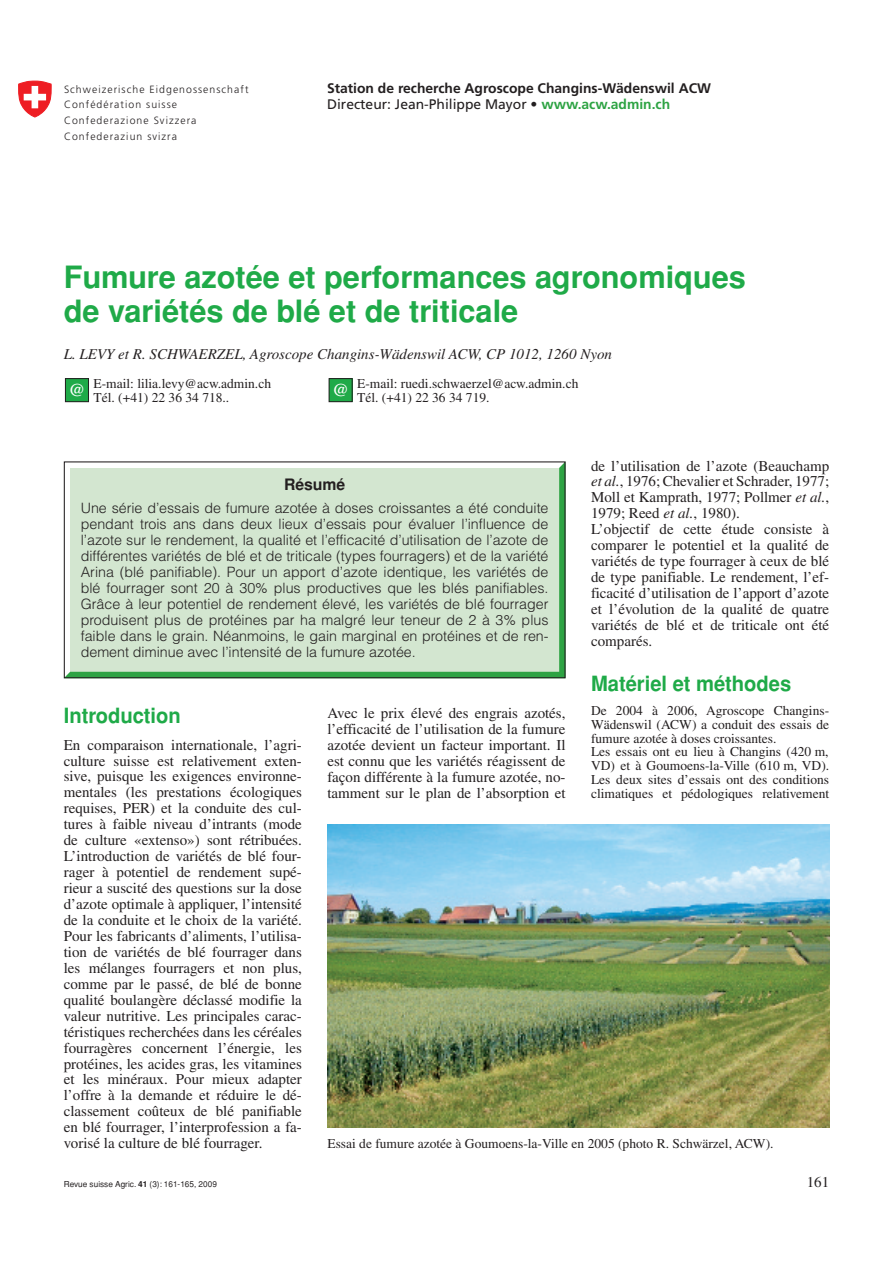
<style>
.page{position:relative;width:893px;height:1263px;background:#fff}
.page>*{position:absolute;margin:0;border:0;box-sizing:border-box;transform-origin:0 0}
.t1{font:700 30.75px/34px "Helvetica";color:#1faa48}
.t2{font:700 21px "Helvetica";color:#1faa48;scale:.96 1}
.t3{font:700 15.75px "Helvetica";color:#231f20}
.t4{font:15px/15.9px "Times";color:#231f20;text-align:justify}
.t5{font:italic 15px "Times";color:#231f20}
.t6{font:300 14.25px/15.9px "Helvetica";color:#231f20;text-align:justify}
.t7{font:700 13.8px/15.8px "Frutiger";color:#231f20}
.t8{font:13.5px/13.8px "Times";color:#231f20}
.t9{font:300 10.5px/15.9px "Frutiger";letter-spacing:.1em;color:#231f20}
.t10{font:8.25px "Helvetica";color:#231f20}
.s1{font-weight:400}
.s2{color:#2da343}
.s3{font-style:italic}
.s4{font-weight:700}
</style>
<div class="page">
<div style="left:66px;top:463px;width:498px;height:213px;background:#d3e6d0"></div>
<svg style="left:18px;top:80px;width:34px;height:38px"></svg>
<div style="left:329px;top:379px;width:23px;height:23px;background:#1faa48"></div>
<div style="left:329px;top:378px;width:23px;height:24px;border:1px solid #231f20"></div>
<div style="left:65px;top:379px;width:24px;height:23px;background:#1faa48"></div>
<div style="left:65px;top:378px;width:24px;height:24px;border:1px solid #231f20"></div>
<div style="left:64px;top:461px;width:502px;height:217px;border:1px solid #231f20"></div>
<img style="left:327px;top:825px;width:502px;height:303px">
<p class="t9" style="left:64px;top:82px;width:186px">Schweizerische Eidgenossenschaft<br>Confédération suisse<br>Confederazione Svizzera<br>Confederaziun svizra</p>
<p class="t7" style="left:327px;top:81px;width:385px">Station de recherche Agroscope Changins-Wädenswil ACW<br><span class="s1">Directeur: Jean-Philippe Mayor</span> • <span class="s2">www.acw.admin.ch</span></p>
<h1 class="t1" style="left:64px;top:260px;width:684px">Fumure azotée et performances agronomiques de variétés de blé et de triticale</h1>
<p class="t5" style="left:64px;top:349px;width:550px">L. LEVY et R. SCHWAERZEL, Agroscope Changins-Wädenswil ACW, CP 1012, 1260 Nyon</p>
<p class="t8" style="left:94px;top:378px;width:179px">E-mail: lilia.levy@acw.admin.ch</p>
<p class="t8" style="left:357px;top:378px;width:223px">E-mail: ruedi.schwaerzel@acw.admin.ch</p>
<p class="t8" style="left:69px;top:392px;width:161px"><sup>@</sup> Tél. (+41) 22 36 34 718..</p>
<p class="t8" style="left:333px;top:392px;width:158px"><sup>@</sup> Tél. (+41) 22 36 34 719.</p>
<p class="t4" style="left:591px;top:459px;width:240px;text-align:left">de l’utilisation de l’azote (Beauchamp <span class="s3">et al.</span>, 1976; Chevalier et Schrader, 1977; Moll et Kamprath, 1977; Pollmer <span class="s3">et al.</span>, 1979; Reed <span class="s3">et al.</span>, 1980).<br>L’objectif de cette étude consiste à comparer le potentiel et la qualité de variétés de type fourrager à ceux de blé de type panifiable. Le rendement, l’ef&shy;ficacité d’utilisation de l’apport d’azote et l’évolution de la qualité de quatre variétés de blé et de triticale ont été comparés.</p>
<h2 class="t2" style="left:591px;top:671px;width:210px">Matériel et méthodes</h2>
<p class="t8" style="left:591px;top:705px;width:240px">De 2004 à 2006, Agroscope Changins-Wädenswil (ACW) a conduit des essais de fumure azotée à doses croissantes.<br>Les essais ont eu lieu à Changins (420 m, VD) et à Goumoens-la-Ville (610 m, VD).<br>Les deux sites d’essais ont des conditions climatiques et pédologiques relativement</p>
<p class="t3" style="left:284px;top:475px;width:63px">Résumé</p>
<p class="t6" style="left:81px;top:500px;width:469px">Une série d’essais de fumure azotée à doses croissantes a été conduite pendant trois ans dans deux lieux d’essais pour évaluer l’influence de l’azote sur le rendement, la qualité et l’efficacité d’utilisation de l’azote de différentes variétés de blé et de triticale (types fourragers) et de la variété Arina (blé panifiable). Pour un apport d’azote identique, les variétés de blé fourrager sont 20 à 30% plus productives que les blés panifiables.<br>Grâce à leur potentiel de rendement élevé, les variétés de blé fourrager produisent plus de protéines par ha malgré leur teneur de 2 à 3% plus faible dans le grain. Néanmoins, le gain marginal en protéines et de ren&shy;dement diminue avec l’intensité de la fumure azotée.</p>
<p class="t4" style="left:327px;top:706px;width:240px">Avec le prix élevé des engrais azotés, l’efficacité de l’utilisation de la fumure azotée devient un facteur important. Il est connu que les variétés réagissent de façon différente à la fumure azotée, no&shy;tamment sur le plan de l’absorption et</p>
<h2 class="t2" style="left:64px;top:703px;width:123px">Introduction</h2>
<p class="t4" style="left:64px;top:738px;width:240px">En comparaison internationale, l’agri&shy;culture suisse est relativement exten&shy;sive, puisque les exigences environne&shy;mentales (les prestations écologiques requises, PER) et la conduite des cul&shy;tures à faible niveau d’intrants (mode de culture «extenso») sont rétribuées.<br>L’introduction de variétés de blé four&shy;rager à potentiel de rendement supé&shy;rieur a suscité des questions sur la dose d’azote optimale à appliquer, l’intensité de la conduite et le choix de la variété.<br>Pour les fabricants d’aliments, l’utilisa&shy;tion de variétés de blé fourrager dans les mélanges fourragers et non plus, comme par le passé, de blé de bonne qualité boulangère déclassé modifie la valeur nutritive. Les principales carac&shy;téristiques recherchées dans les céréales fourragères concernent l’énergie, les protéines, les acides gras, les vitamines et les minéraux. Pour mieux adapter l’offre à la demande et réduire le dé&shy;classement coûteux de blé panifiable en blé fourrager, l’interprofession a fa&shy;vorisé la culture de blé fourrager.</p>
<p class="t8" style="left:327px;top:1138px;width:448px">Essai de fumure azotée à Goumoens-la-Ville en 2005 (photo R. Schwärzel, ACW).</p>
<p class="t10" style="left:64px;top:1179px;width:155px">Revue suisse Agric. <span class="s4">41</span> (3): 161-165, 2009</p>
<p class="t4" style="left:807px;top:1175px;width:24px">161</p>
</div>
